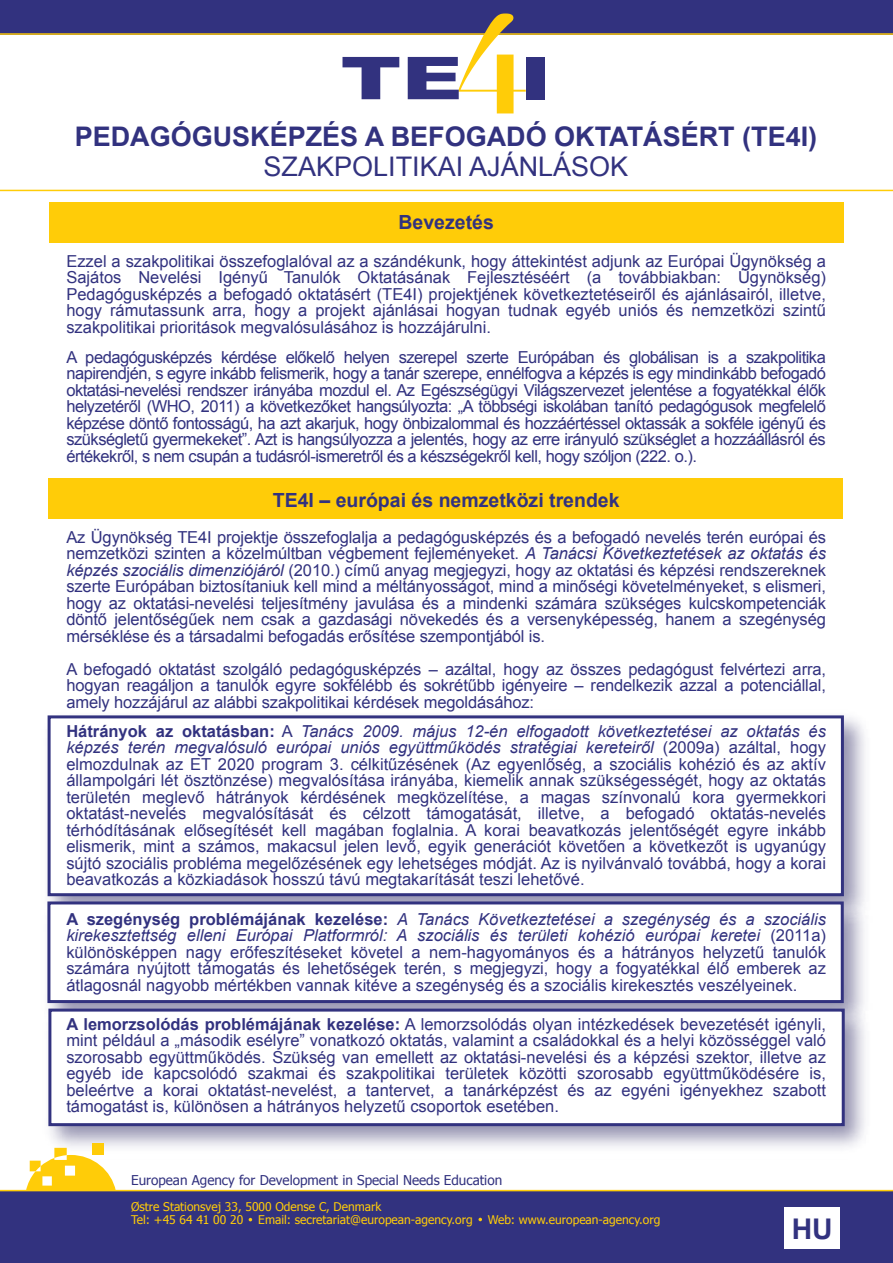
<style>
.page{position:relative;width:893px;height:1263px;background:#fff}
.page>*{position:absolute;margin:0;border:0;box-sizing:border-box;transform-origin:0 0}
.t1{font:900 59.1px "Arial";color:#32327f;scale:1.43 1}
.t2{font:700 28.5px "Arial";color:#32327f}
.t3{font:700 27px "Arial";color:#32327f}
.t4{font:27px "Arial";color:#32327f}
.t5{font:700 19.5px "Arial";color:#32327f}
.t6{font:16.5px/16.5px "Arial";color:#32327f;text-align:justify}
.t7{font:13.5px "Tahoma";color:#32327f}
.t8{font:12px/13.5px "Tahoma";color:#ffcc08}
.s1{font-style:italic}
.s2{font-weight:700}
</style>
<div class="page">
<div style="left:48px;top:478px;width:795px;height:41px;background:#ffcc08"></div>
<div style="left:0;top:0;width:893px;height:34px;background:#32327f"></div>
<div style="left:0;top:1190px;width:893px;height:73px;background:#32327f"></div>
<div style="left:48px;top:715px;width:796px;height:181px;background:#fff;border:3px solid #32327f"></div>
<img style="left:45px;top:889px;width:824px;height:108px">
<div style="left:47px;top:901px;width:797px;height:102px;background:#fff;border:3px solid #32327f"></div>
<img style="left:47px;top:997px;width:818px;height:151px">
<div style="left:48px;top:1008px;width:797px;height:118px;background:#fff;border:3px solid #32327f"></div>
<div style="left:49px;top:202px;width:795px;height:41px;background:#ffcc08"></div>
<div style="left:92px;top:1143px;width:12px;height:11px;background:#ffcc08"></div>
<svg style="left:26px;top:1148px;width:90px;height:42px"></svg>
<hr style="left:0;top:1190px;width:893px;height:1px;background:#ffcc08">
<hr style="left:0;top:33px;width:893px;height:2px;background:#ffcc08">
<hr style="left:0;top:190px;width:893px;height:1px;background:#ffcc08">
<div style="left:784px;top:1207px;width:56px;height:42px;background:#fff"></div>
<svg style="left:478px;top:1218px;width:4px;height:3px"></svg>
<svg style="left:458px;top:14px;width:68px;height:99px"></svg>
<h1 class="t1" style="left:341px;top:35px;width:149px">TE I</h1>
<h3 class="t3" style="left:75px;top:118px;width:744px">PEDAGÓGUSKÉPZÉS A BEFOGADÓ OKTATÁSÉRT (TE4I)</h3>
<h3 class="t4" style="left:264px;top:148px;width:366px">SZAKPOLITIKAI AJÁNLÁSOK</h3>
<p class="t5" style="left:399px;top:209px;width:97px">Bevezetés</p>
<p class="t6" style="left:66px;top:253px;width:761px">Ezzel a szakpolitikai összefoglalóval az a szándékunk, hogy áttekintést adjunk az Európai Ügynökség a Sajátos Nevelési Igényű Tanulók Oktatásának Fejlesztéséért (a továbbiakban: Ügynökség)<br>Pedagógusképzés a befogadó oktatásért (TE4I) projektjének következtetéseiről és ajánlásairól, illetve, hogy rámutassunk arra, hogy a projekt ajánlásai hogyan tudnak egyéb uniós és nemzetközi szintű szakpolitikai prioritások megvalósulásához is hozzájárulni.</p>
<p class="t6" style="left:66px;top:349px;width:761px">A pedagógusképzés kérdése előkelő helyen szerepel szerte Európában és globálisan is a szakpolitika napirendjén, s egyre inkább felismerik, hogy a tanár szerepe, ennélfogva a képzés is egy mindinkább befogadó oktatási-nevelési rendszer irányába mozdul el. Az Egészségügyi Világszervezet jelentése a fogyatékkal élők helyzetéről (WHO, 2011) a következőket hangsúlyozta: „A többségi iskolában tanító pedagógusok megfelelő képzése döntő fontosságú, ha azt akarjuk, hogy önbizalommal és hozzáértéssel oktassák a sokféle igényű és szükségletű gyermekeket”. Azt is hangsúlyozza a jelentés, hogy az erre irányuló szükséglet a hozzáállásról és értékekről, s nem csupán a tudásról-ismeretről és a készségekről kell, hogy szóljon (222. o.).</p>
<p class="t5" style="left:273px;top:487px;width:348px">TE4I – európai és nemzetközi trendek</p>
<p class="t6" style="left:66px;top:529px;width:761px">Az Ügynökség TE4I projektje összefoglalja a pedagógusképzés és a befogadó nevelés terén európai és nemzetközi szinten a közelmúltban végbement fejleményeket. <span class="s1">A Tanácsi Következtetések az oktatás és képzés szociális dimenziójáról</span> (2010.) című anyag megjegyzi, hogy az oktatási és képzési rendszereknek szerte Európában biztosítaniuk kell mind a méltányosságot, mind a minőségi követelményeket, s elismeri, hogy az oktatási-nevelési teljesítmény javulása és a mindenki számára szükséges kulcskompetenciák döntő jelentőségűek nem csak a gazdasági növekedés és a versenyképesség, hanem a szegénység mérséklése és a társadalmi befogadás erősítése szempontjából is.</p>
<p class="t6" style="left:66px;top:661px;width:761px">A befogadó oktatást szolgáló pedagógusképzés – azáltal, hogy az összes pedagógust felvértezi arra, hogyan reagáljon a tanulók egyre sokfélébb és sokrétűbb igényeire – rendelkezik azzal a potenciállal, amely hozzájárul az alábbi szakpolitikai kérdések megoldásához:</p>
<p class="t6" style="left:66px;top:723px;width:761px"><span class="s2">Hátrányok az oktatásban:</span> A <span class="s1">Tanács 2009. május 12-én elfogadott következtetései az oktatás és képzés terén megvalósuló európai uniós együttműködés stratégiai kereteiről</span> (2009a) azáltal, hogy elmozdulnak az ET 2020 program 3. célkitűzésének (Az egyenlőség, a szociális kohézió és az aktív állampolgári lét ösztönzése) megvalósítása irányába, kiemelik annak szükségességét, hogy az oktatás területén meglevő hátrányok kérdésének megközelítése, a magas színvonalú kora gyermekkori oktatást-nevelés megvalósítását és célzott támogatását, illetve, a befogadó oktatás-nevelés térhódításának elősegítését kell magában foglalnia. A korai beavatkozás jelentőségét egyre inkább elismerik, mint a számos, makacsul jelen levő, egyik generációt követően a következőt is ugyanúgy sújtó szociális probléma megelőzésének egy lehetséges módját. Az is nyilvánvaló továbbá, hogy a korai beavatkozás a közkiadások hosszú távú megtakarítását teszi lehetővé.</p>
<p class="t6" style="left:66px;top:911px;width:761px"><span class="s2">A szegénység problémájának kezelése:</span> <span class="s1">A Tanács Következtetései a szegénység és a szociális kirekesztettség elleni Európai Platformról: A szociális és területi kohézió európai keretei</span> (2011a) különösképpen nagy erőfeszítéseket követel a nem-hagyományos és a hátrányos helyzetű tanulók számára nyújtott támogatás és lehetőségek terén, s megjegyzi, hogy a fogyatékkal élő emberek az átlagosnál nagyobb mértékben vannak kitéve a szegénység és a szociális kirekesztés veszélyeinek.</p>
<p class="t6" style="left:66px;top:1016px;width:761px"><span class="s2">A lemorzsolódás problémájának kezelése:</span> A lemorzsolódás olyan intézkedések bevezetését igényli, mint például a „második esélyre” vonatkozó oktatás, valamint a családokkal és a helyi közösséggel való szorosabb együttműködés. Szükség van emellett az oktatási-nevelési és a képzési szektor, illetve az egyéb ide kapcsolódó szakmai és szakpolitikai területek közötti szorosabb együttműködésére is, beleértve a korai oktatást-nevelést, a tantervet, a tanárképzést és az egyéni igényekhez szabott támogatást is, különösen a hátrányos helyzetű csoportok esetében.</p>
<p class="t7" style="left:131px;top:1171px;width:373px">European Agency for Development in Special Needs Education</p>
<p class="t8" style="left:131px;top:1199px;width:252px">Østre Stationsvej 33, 5000 Odense C, Denmark<br>Tel: +45 64 41 00 20</p>
<p class="t8" style="left:258px;top:1212px;width:216px">Email: secretariat@european-agency.org</p>
<p class="t8" style="left:488px;top:1212px;width:174px">Web: www.european-agency.org</p>
<h2 class="t2" style="left:792px;top:1210px;width:42px">HU</h2>
</div>
